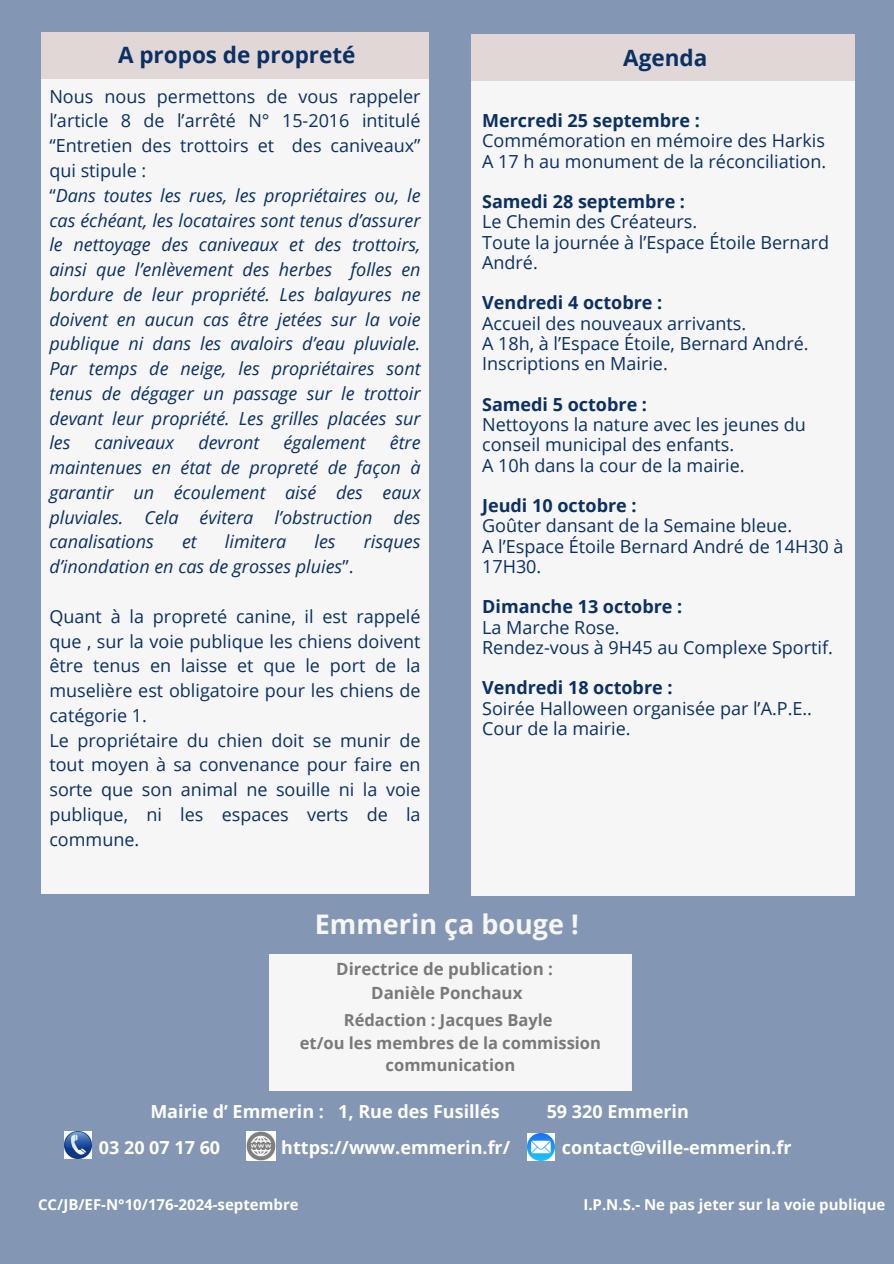
<style>
.page{position:relative;width:894px;height:1264px;background:#fff}
.page>*{position:absolute;margin:0;border:0;box-sizing:border-box;transform-origin:0 0}
.t1{font:700 27px "Open Sans";color:#f6f6f6}
.t2{font:700 22.5px "Open Sans";color:#0a3064}
.t3{font:18px/20.2px "Open Sans";color:#0a3064}
.t4{font:italic 18px/24.8px "Open Sans";color:#0a3064}
.t5{font:700 18px "Open Sans";color:#fff}
.t6{font:700 16.8px/23px "Open Sans";color:#797979;text-align:center}
.t7{font:700 16.5px/22.5px "Open Sans";color:#797979;text-align:center}
.t8{font:700 15px "Open Sans";color:#fff}
.s1{font-style:normal}
.s2{font-weight:700}
</style>
<div class="page">
<div style="left:0;top:0;width:893px;height:1263px;background:#8396b4"></div>
<div style="left:41px;top:32px;width:387px;height:861px;background:#f6f6f6"></div>
<div style="left:471px;top:34px;width:383px;height:861px;background:#f6f6f6"></div>
<img style="left:65px;top:1131px;width:27px;height:27px">
<img style="left:246px;top:1131px;width:30px;height:29px">
<img style="left:527px;top:1133px;width:27px;height:27px">
<div style="left:269px;top:954px;width:362px;height:136px;background:#f6f6f6"></div>
<div style="left:471px;top:34px;width:383px;height:47px;background:#e1d7d7"></div>
<div style="left:41px;top:32px;width:387px;height:47px;background:#e1d7d7"></div>
<p class="t2" style="left:118px;top:39px;width:239px">A propos de propreté</p>
<p class="t4" style="left:49px;top:83px;width:372px"><span class="s1">Nous nous permettons de vous rappeler l’article 8 de l’arrêté N° 15-2016 intitulé “Entretien des trottoirs et des caniveaux” qui stipule :<br>“</span>Dans toutes les rues, les propriétaires ou, le cas échéant, les locataires sont tenus d’assurer le nettoyage des caniveaux et des trottoirs, ainsi que l’enlèvement des herbes folles en bordure de leur propriété. Les balayures ne doivent en aucun cas être jetées sur la voie publique ni dans les avaloirs d’eau pluviale.<br>Par temps de neige, les propriétaires sont tenus de dégager un passage sur le trottoir devant leur propriété. Les grilles placées sur les</p>
<p class="t4" style="left:49px;top:430px;width:372px;text-align:justify;text-indent:340px">être maintenues en état de propreté de façon à garantir un écoulement aisé des eaux pluviales. Cela évitera l’obstruction des canalisations</p>
<p class="t4" style="left:95px;top:430px;width:81px">caniveaux</p>
<p class="t4" style="left:198px;top:430px;width:62px">devront</p>
<p class="t4" style="left:283px;top:430px;width:84px">également</p>
<p class="t4" style="left:182px;top:529px;width:16px">et</p>
<p class="t4" style="left:225px;top:529px;width:63px">limitera</p>
<p class="t4" style="left:314px;top:529px;width:23px">les</p>
<p class="t4" style="left:364px;top:529px;width:58px">risques</p>
<p class="t4" style="left:49px;top:554px;width:306px">d’inondation en cas de grosses pluies<span class="s1">”.</span></p>
<p class="t3" style="left:49px;top:603px;width:372px;line-height:24.8px">Quant à la propreté canine, il est rappelé que , sur la voie publique les chiens doivent être tenus en laisse et que le port de la muselière est obligatoire pour les chiens de catégorie 1.<br>Le propriétaire du chien doit se munir de tout moyen à sa convenance pour faire en sorte que son animal ne souille ni la voie publique, ni les espaces verts de la commune.</p>
<h2 class="t2" style="left:623px;top:42px;width:86px">Agenda</h2>
<h4 class="t3" style="left:482px;top:110px;width:345px"><span class="s2">Mercredi 25 septembre :<br></span>Commémoration en mémoire des Harkis<br>A 17 h au monument de la réconciliation.</h4>
<h4 class="t3" style="left:482px;top:191px;width:348px"><span class="s2">Samedi 28 septembre :<br></span>Le Chemin des Créateurs.<br>Toute la journée à l’Espace Étoile Bernard</h4>
<h3 class="t3" style="left:482px;top:252px;width:57px">André.</h3>
<h3 class="t3" style="left:482px;top:292px;width:328px"><span class="s2">Vendredi 4 octobre :<br></span>Accueil des nouveaux arrivants.<br>A 18h, à l’Espace Étoile, Bernard André.<br>Inscriptions en Mairie.</h3>
<h1 class="t3" style="left:482px;top:393px;width:325px"><span class="s2">Samedi 5 octobre :<br></span>Nettoyons la nature avec les jeunes du conseil municipal des enfants.<br>A 10h dans la cour de la mairie.</h1>
<h3 class="t3" style="left:482px;top:495px;width:363px"><span class="s2">Jeudi 10 octobre :<br></span>Goûter dansant de la Semaine bleue.<br>A l’Espace Étoile Bernard André de 14H30 à<br>17H30.</h3>
<h3 class="t3" style="left:482px;top:596px;width:352px"><span class="s2">Dimanche 13 octobre :<br></span>La Marche Rose.<br>Rendez-vous à 9H45 au Complexe Sportif.</h3>
<p class="t3" style="left:482px;top:677px;width:331px"><span class="s2">Vendredi 18 octobre :<br></span>Soirée Halloween organisée par l’A.P.E..<br>Cour de la mairie.</p>
<h4 class="t1" style="left:315px;top:904px;width:265px">Emmerin ça bouge !</h4>
<h4 class="t6" style="left:336px;top:957px;width:218px">Directrice de publication :<br>Danièle Ponchaux</h4>
<h4 class="t7" style="left:300px;top:1008px;width:302px">Rédaction : Jacques Bayle<br>et/ou les membres de la commission communication</h4>
<h4 class="t5" style="left:150px;top:1098px;width:351px">Mairie d’ Emmerin : 1, Rue des Fusillés</h4>
<h4 class="t5" style="left:546px;top:1098px;width:144px">59 320 Emmerin</h4>
<h4 class="t5" style="left:99px;top:1134px;width:123px">03 20 07 17 60</h4>
<h4 class="t5" style="left:281px;top:1134px;width:230px">https://www.emmerin.fr/</h4>
<h4 class="t5" style="left:561px;top:1134px;width:231px">contact@ville-emmerin.fr</h4>
<h4 class="t8" style="left:38px;top:1193px;width:262px">CC/JB/EF-N°10/176-2024-septembre</h4>
<h4 class="t8" style="left:583px;top:1193px;width:303px">I.P.N.S.- Ne pas jeter sur la voie publique</h4>
</div>
